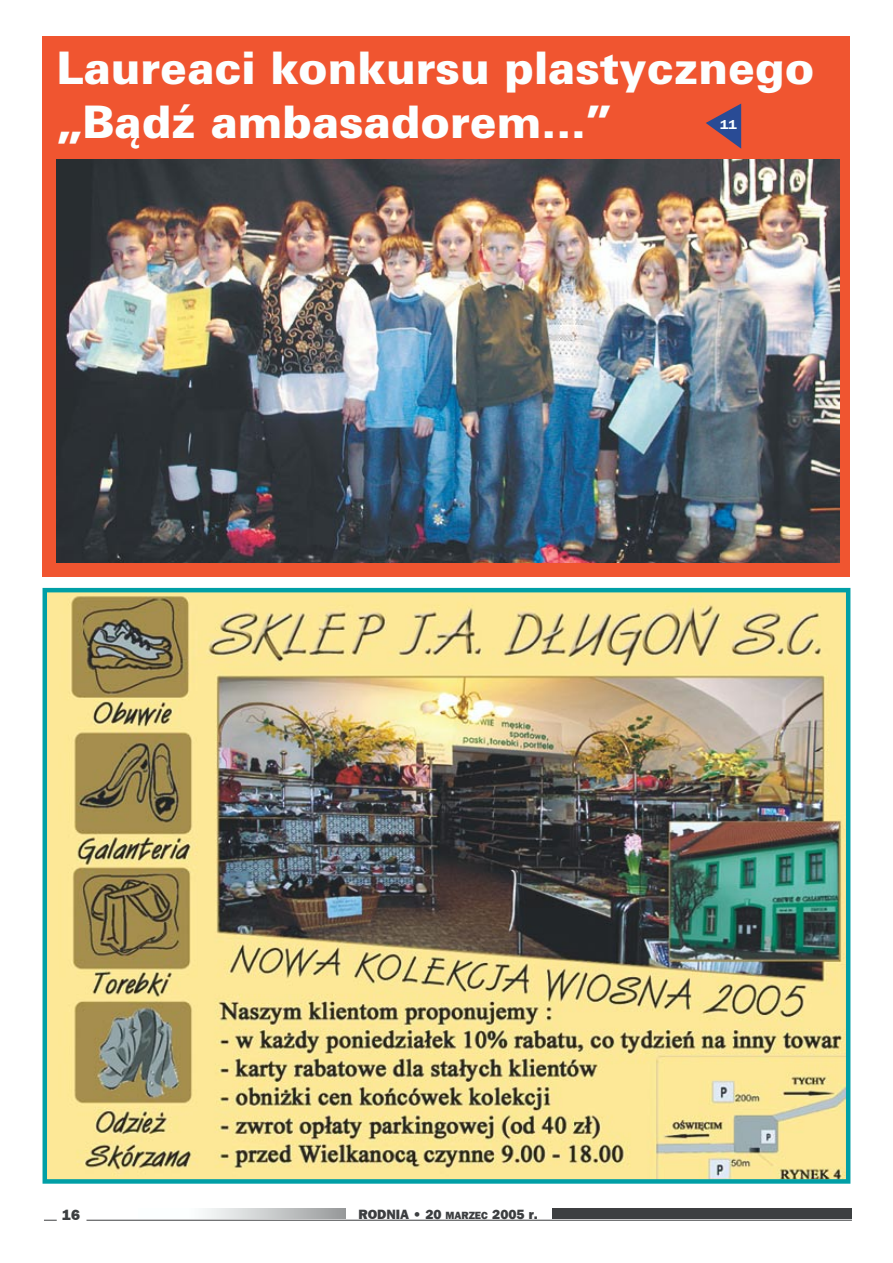
<style>
.page{position:relative;width:893px;height:1263px;background:#fff}
.page>*{position:absolute;margin:0;border:0;box-sizing:border-box;transform-origin:0 0}
.t1{font:45px/54px "Zurich AT Black";color:#fcffff}
.t2{font:800 15px "Frankfurt Gothic";color:#3d3f41}
.t3{font:800 13.5px "Frankfurt Gothic";color:#3d3f41}
.t4{font:700 13.05px "Frankfurt Gothic";color:#fcffff;scale:1.06 1}
.s1{font-size:10.5px}
</style>
<div class="page">
<hr style="left:86px;top:1220px;width:766px;height:1px;background:#3d3f41">
<svg style="left:44px;top:1220px;width:13px;height:1px"></svg>
<div style="left:553px;top:1208px;width:299px;height:11px;background:#3d3f41"></div>
<svg style="left:203px;top:1208px;width:143px;height:11px;background:#c7c9ca"></svg>
<div style="left:43px;top:36px;width:807px;height:540px;background:#f05530"></div>
<img style="left:48px;top:593px;width:797px;height:586px">
<div style="left:43px;top:588px;width:807px;height:596px;border:4px solid #009fa6"></div>
<img style="left:56px;top:159px;width:783px;height:404px">
<svg style="left:706px;top:103px;width:36px;height:46px"></svg>
<p class="t1" style="left:57px;top:41px;width:759px">Laureaci konkursu plastycznego „Bądź ambasadorem...”</p>
<p class="t4" style="left:720px;top:117px;width:17px">11</p>
<p class="t2" style="left:62px;top:1206px;width:19px">16</p>
<p class="t3" style="left:359px;top:1206px;width:181px">RODNIA · 20 <span class="s1">MARZEC</span> 2005 r.</p>
</div>
